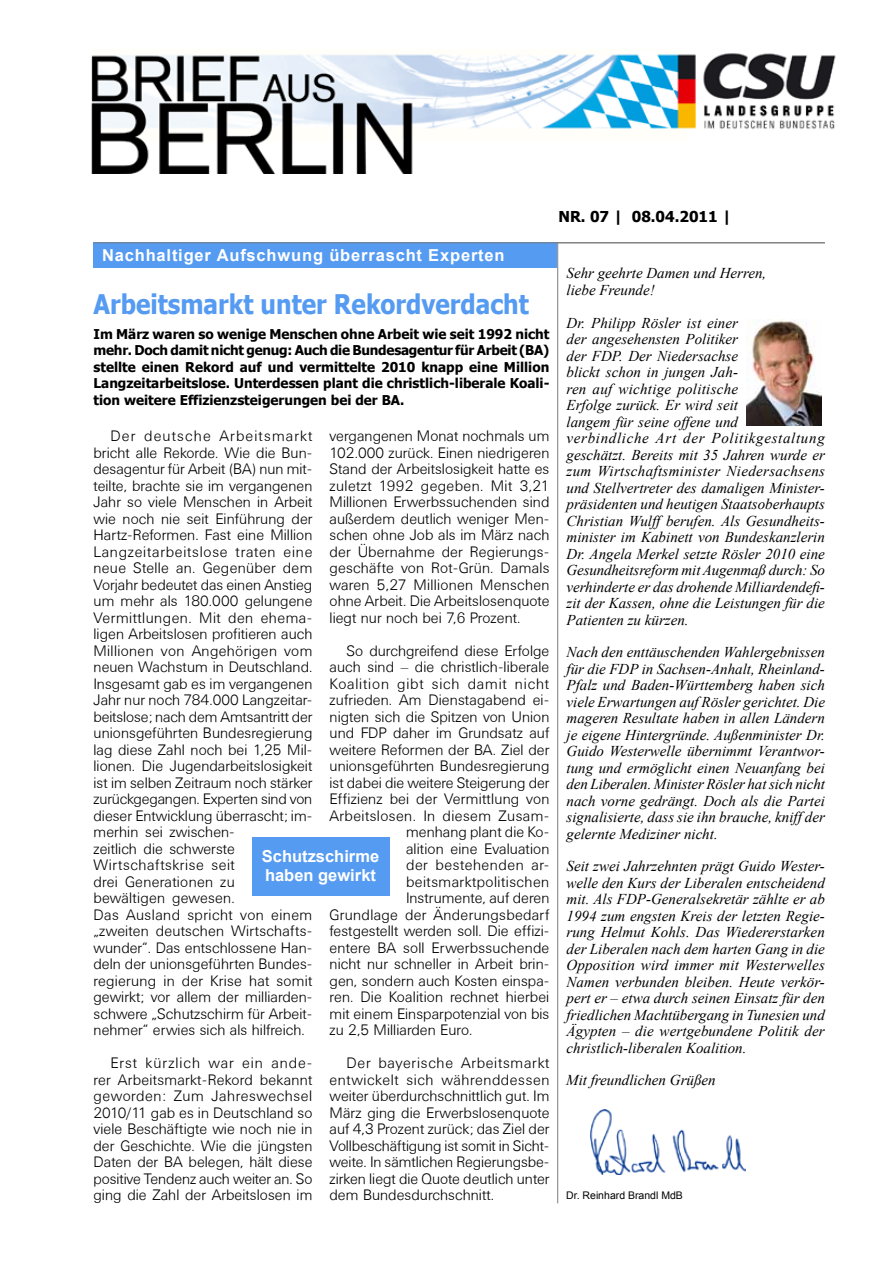
<style>
.page{position:relative;width:893px;height:1263px;background:#fff}
.page>*{position:absolute;margin:0;border:0;box-sizing:border-box;transform-origin:0 0}
.t1{font:700 27px "Tahoma";color:#559bf2;scale:.9 1}
.t2{font:700 16.5px "Arial";letter-spacing:.05em;color:#fff}
.t3{font:700 16.5px/19.5px "Arial";color:#fff}
.t4{font:300 15px/16.5px "Univers BSK";color:#000;text-align:justify}
.t5{font:italic 15px/16.5px "Times New Roman";color:#000}
.t6{font:300 15px "Univers BSK";letter-spacing:.025em;color:#000}
.t7{font:300 15px "Univers BSK";letter-spacing:.05em;color:#000}
.t8{font:700 15px "Tahoma";color:#000}
.t9{font:300 15px "Univers BSK";letter-spacing:.03em;color:#000}
.t10{font:700 13.5px/16.5px "Tahoma";color:#000;text-align:justify}
.t11{font:10.5px "Arial";color:#000}
.s1{font-family:"Times New Roman";font-weight:400;font-style:italic}
</style>
<div class="page">
<hr style="left:557px;top:242px;width:1px;height:961px;background:#7b7c7e">
<div style="left:94px;top:242px;width:463px;height:26px;background:#559bf2"></div>
<hr style="left:94px;top:242px;width:731px;height:1px;background:#7b7c7e">
<div style="left:252px;top:837px;width:137px;height:58px;background:#559bf2"></div>
<img style="left:92px;top:53px;width:744px;height:120px">
<img style="left:747px;top:319px;width:74px;height:106px">
<img style="left:591px;top:1110px;width:155px;height:64px">
<p class="t2" style="left:102px;top:244px;width:404px">Nachhaltiger Aufschwung überrascht Experten</p>
<h1 class="t1" style="left:94px;top:285px;width:485px">Arbeitsmarkt unter Rekordverdacht</h1>
<p class="t10" style="left:94px;top:325px;width:457px">Im März waren so wenige Menschen ohne Arbeit wie seit 1992 nicht mehr. Doch damit nicht genug: Auch die Bundesagentur für Arbeit (BA) stellte einen Rekord auf und vermittelte 2010 knapp eine Million Langzeitarbeitslose. Unterdessen plant die christlich-liberale Koali&shy;tion weitere Effizienzsteigerungen bei der BA.</p>
<p class="t4" style="left:330px;top:428px;width:222px">vergangenen Monat nochmals um 102.000 zurück. Einen niedrigeren Stand der Arbeitslosigkeit hatte es zuletzt 1992 gegeben. Mit 3,21<br>Millionen Erwerbssuchenden sind außerdem deutlich weniger Men&shy;schen ohne Job als im März nach der Übernahme der Regierungs&shy;geschäfte von Rot-Grün. Damals waren 5,27 Millionen Menschen ohne Arbeit. Die Arbeitslosenquote liegt nur noch bei 7,6 Prozent.</p>
<p class="t4" style="left:347px;top:642px;width:204px">So durchgreifend diese Erfolge</p>
<p class="t4" style="left:330px;top:659px;width:221px">auch sind <span class="s1">–</span> die christlich-liberale</p>
<p class="t7" style="left:330px;top:675px;width:221px">Koalition gibt sich damit nicht</p>
<p class="t4" style="left:330px;top:692px;width:221px">zufrieden. Am Dienstagabend ei-</p>
<p class="t4" style="left:330px;top:708px;width:221px">nigten sich die Spitzen von Union</p>
<p class="t4" style="left:330px;top:725px;width:221px">und FDP daher im Grundsatz auf</p>
<p class="t4" style="left:330px;top:741px;width:221px">weitere Reformen der BA. Ziel der</p>
<p class="t4" style="left:330px;top:758px;width:221px">unionsgeführten Bundesregierung</p>
<p class="t4" style="left:330px;top:774px;width:221px">ist dabei die weitere Steigerung der</p>
<p class="t4" style="left:330px;top:791px;width:221px">Effizienz bei der Vermittlung von</p>
<p class="t6" style="left:330px;top:807px;width:221px">Arbeitslosen. In diesem Zusam-</p>
<p class="t4" style="left:406px;top:824px;width:145px">menhang plant die Ko-</p>
<p class="t4" style="left:406px;top:840px;width:145px">alition eine Evaluation</p>
<p class="t9" style="left:406px;top:857px;width:145px">der bestehenden ar-</p>
<p class="t6" style="left:406px;top:873px;width:145px">beitsmarktpolitischen</p>
<p class="t4" style="left:406px;top:890px;width:145px">Instrumente, auf deren</p>
<p class="t4" style="left:330px;top:906px;width:221px">Grundlage der Änderungsbedarf</p>
<p class="t4" style="left:330px;top:923px;width:221px">festgestellt werden soll. Die effizi-</p>
<p class="t4" style="left:330px;top:939px;width:221px">entere BA soll Erwerbssuchende</p>
<p class="t4" style="left:330px;top:956px;width:221px">nicht nur schneller in Arbeit brin-</p>
<p class="t4" style="left:330px;top:972px;width:221px">gen, sondern auch Kosten einspa-</p>
<p class="t4" style="left:330px;top:989px;width:221px">ren. Die Koalition rechnet hierbei</p>
<p class="t4" style="left:330px;top:1005px;width:221px">mit einem Einsparpotenzial von bis</p>
<p class="t4" style="left:330px;top:1022px;width:145px">zu 2,5 Milliarden Euro.</p>
<p class="t4" style="left:330px;top:1055px;width:222px;text-indent:17px">Der bayerische Arbeitsmarkt entwickelt sich währenddessen weiter überdurchschnittlich gut. Im März ging die Erwerbslosenquote auf 4,3 Prozent zurück; das Ziel der Vollbeschäftigung ist somit in Sicht&shy;weite. In sämtlichen Regierungsbe&shy;zirken liegt die Quote deutlich unter dem Bundesdurchschnitt.</p>
<p class="t4" style="left:94px;top:428px;width:221px;text-align:left;text-indent:17px">Der deutsche Arbeitsmarkt bricht alle Rekorde. Wie die Bun&shy;desagentur für Arbeit (BA) nun mit&shy;teilte, brachte sie im vergangenen<br>Jahr so viele Menschen in Arbeit wie noch nie seit Einführung der<br>Hartz-Reformen. Fast eine Million<br>Langzeitarbeitslose traten eine neue Stelle an. Gegenüber dem<br>Vorjahr bedeutet das einen Anstieg um mehr als 180.000 gelungene<br>Vermittlungen. Mit den ehema&shy;ligen Arbeitslosen profitieren auch<br>Millionen von Angehörigen vom neuen Wachstum in Deutschland.<br>Insgesamt gab es im vergangenen<br>Jahr nur noch 784.000 Langzeitar&shy;beitslose; nach dem Amtsantritt der unionsgeführten Bundesregierung lag diese Zahl noch bei 1,25 Mil&shy;lionen. Die Jugendarbeitslosigkeit ist im selben Zeitraum noch stärker zurückgegangen. Experten sind von dieser Entwicklung überrascht; im&shy;merhin sei zwischen-<br>zeitlich die schwerste<br>Wirtschaftskrise seit<br>drei Generationen zu<br>bewältigen gewesen.<br>Das Ausland spricht von einem „zweiten deutschen Wirtschafts&shy;wunder“. Das entschlossene Han&shy;deln der unionsgeführten Bundes&shy;regierung in der Krise hat somit gewirkt; vor allem der milliarden&shy;schwere „Schutzschirm für Arbeit&shy;nehmer“ erwies sich als hilfreich.</p>
<p class="t4" style="left:94px;top:1055px;width:221px;text-indent:17px">Erst kürzlich war ein ande&shy;rer Arbeitsmarkt-Rekord bekannt geworden: Zum Jahreswechsel 2010/11 gab es in Deutschland so viele Beschäftigte wie noch nie in der Geschichte. Wie die jüngsten Daten der BA belegen, hält diese positive Tendenz auch weiter an. So ging die Zahl der Arbeitslosen im</p>
<p class="t3" style="left:262px;top:847px;width:119px">Schutzschirme haben gewirkt</p>
<p class="t8" style="left:558px;top:206px;width:175px">Nr. 07 | 08.04.2011 |</p>
<p class="t5" style="left:566px;top:265px;width:201px">Sehr geehrte Damen und Herren, liebe Freunde!</p>
<p class="t5" style="left:566px;top:314px;width:260px">Dr. Philipp Rösler ist einer<br>der angesehensten Politiker<br>der FDP. Der Niedersachse<br>blickt schon in jungen Jah-<br>ren auf wichtige politische<br>Erfolge zurück. Er wird seit<br>langem für seine offene und<br>verbindliche Art der Politikgestaltung geschätzt. Bereits mit 35 Jahren wurde er zum Wirtschaftsminister Niedersachsens und Stellvertreter des damaligen Minister&shy;präsidenten und heutigen Staatsoberhaupts Christian Wulff berufen. Als Gesundheits&shy;minister im Kabinett von Bundeskanzlerin Dr. Angela Merkel setzte Rösler 2010 eine Gesundheitsreform mit Augenmaß durch: So verhinderte er das drohende Milliardendefi&shy;zit der Kassen, ohne die Leistungen für die Patienten zu kürzen.</p>
<p class="t5" style="left:566px;top:644px;width:260px;text-align:justify">Nach den enttäuschenden Wahlergebnissen für die FDP in Sachsen-Anhalt, Rheinland-Pfalz und Baden-Württemberg haben sich viele Erwartungen auf Rösler gerichtet. Die mageren Resultate haben in allen Ländern je eigene Hintergründe. Außenminister Dr.<br>Guido Westerwelle übernimmt Verantwor&shy;tung und ermöglicht einen Neuanfang bei den Liberalen. Minister Rösler hat sich nicht nach vorne gedrängt. Doch als die Partei signalisierte, dass sie ihn brauche, kniff der gelernte Mediziner nicht.</p>
<p class="t5" style="left:566px;top:858px;width:260px;text-align:justify">Seit zwei Jahrzehnten prägt Guido Wester&shy;welle den Kurs der Liberalen entscheidend mit. Als FDP-Generalsekretär zählte er ab 1994 zum engsten Kreis der letzten Regie&shy;rung Helmut Kohls. Das Wiedererstarken der Liberalen nach dem harten Gang in die Opposition wird immer mit Westerwelles Namen verbunden bleiben. Heute verkör&shy;pert er – etwa durch seinen Einsatz für den friedlichen Machtübergang in Tunesien und Ägypten – die wertgebundene Politik der christlich-liberalen Koalition.</p>
<p class="t5" style="left:566px;top:1072px;width:151px">Mit freundlichen Grüßen</p>
<p class="t11" style="left:566px;top:1189px;width:118px">Dr. Reinhard Brandl MdB</p>
</div>
